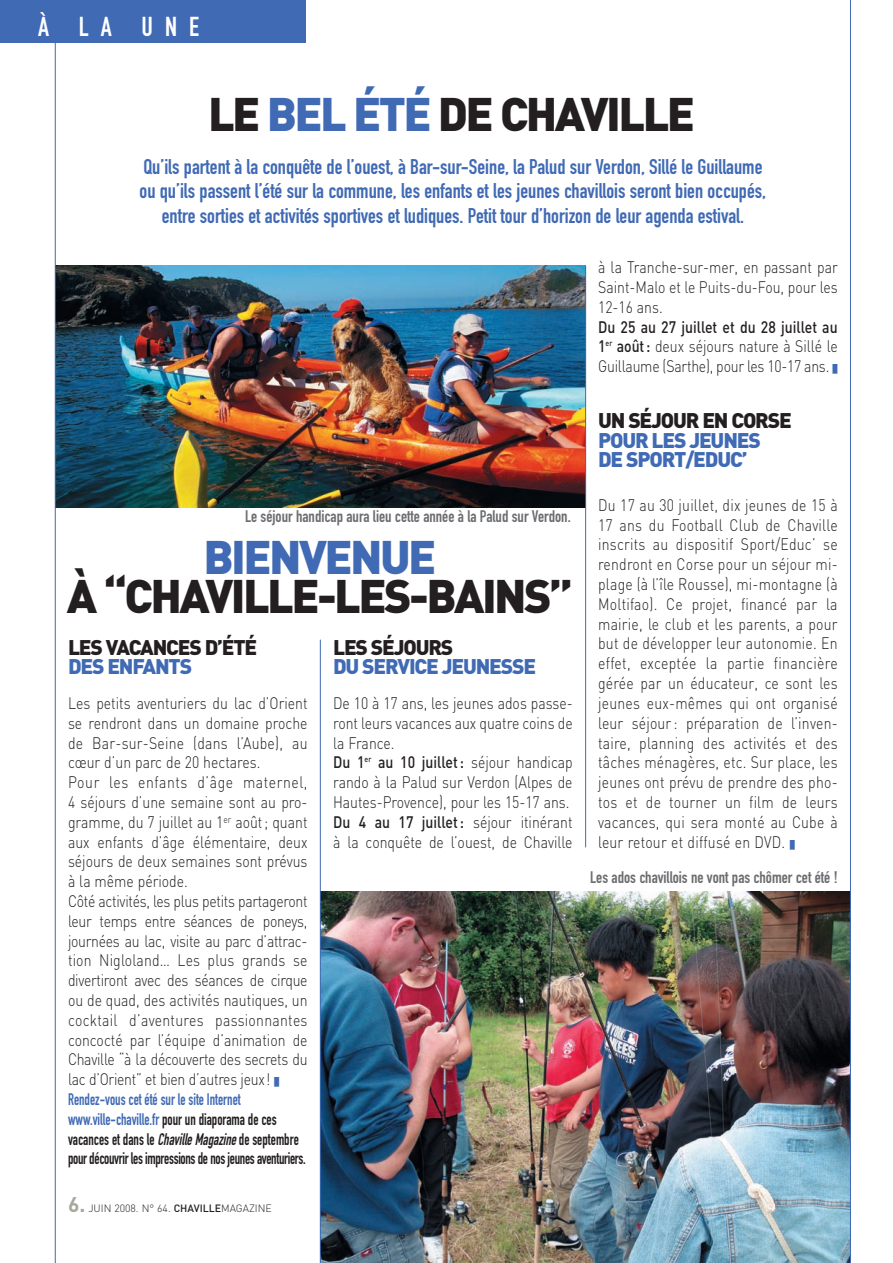
<style>
.page{position:relative;width:893px;height:1263px;background:#fff}
.page>*{position:absolute;margin:0;border:0;box-sizing:border-box;transform-origin:0 0}
.t1{font:900 46.5px "DIN";letter-spacing:-.055em;color:#231f20}
.t2{font:900 46.5px "DIN";letter-spacing:-.055em;color:#406ab4}
.t3{font:27px "DIN Engschrift";color:#fff}
.t4{font:21px/24.8px "DIN Engschrift";color:#406ab4;text-align:center}
.t5{font:900 21px/19.5px "DIN";letter-spacing:-.055em;color:#406ab4}
.t6{font:900 21px "DIN";letter-spacing:-.055em;color:#231f20}
.t7{font:300 16.5px/19.8px "DIN";color:#231f20;text-align:justify;scale:.85 1}
.t8{font:16.5px/19.8px "DIN Engschrift Alternate";color:#231f20;scale:.85 1}
.t9{font:16.5px "DIN Engschrift";color:#6c6d70}
.t10{font:300 10.5px "DIN";color:#231f20}
.s1{color:#406ab4}
.s2{font-style:italic}
.s3{font-weight:700;font-size:21px;color:#a8a89d}
.s4{font-weight:500}
</style>
<div class="page">
<div style="left:0;top:0;width:306px;height:43px;background:#406ab4"></div>
<img style="left:56px;top:266px;width:529px;height:241px">
<hr style="left:55px;top:0;width:1px;height:1263px;background:#406ab4">
<hr style="left:585px;top:266px;width:1px;height:581px;background:#406ab4">
<img style="left:321px;top:891px;width:529px;height:372px">
<hr style="left:850px;top:0;width:1px;height:1263px;background:#406ab4">
<hr style="left:320px;top:640px;width:1px;height:623px;background:#406ab4">
<h2 class="t3" style="left:38px;top:17px;width:162px">À LA UNE</h2>
<h1 class="t1" style="left:208px;top:88px;width:489px">LE <span class="s1">BEL ÉTÉ</span> DE CHAVILLE</h1>
<p class="t4" style="left:140px;top:156px;width:628px">Qu’ils partent à la conquête de l’ouest, à Bar-sur-Seine, la Palud sur Verdon, Sillé le Guillaume ou qu’ils passent l’été sur la commune, les enfants et les jeunes chavillois seront bien occupés, entre sorties et activités sportives et ludiques. Petit tour d’horizon de leur agenda estival.</p>
<p class="t9" style="left:245px;top:511px;width:327px">Le séjour handicap aura lieu cette année à la Palud sur Verdon.</p>
<h1 class="t2" style="left:203px;top:530px;width:235px">BIENVENUE</h1>
<h1 class="t1" style="left:67px;top:569px;width:508px">À “CHAVILLE-LES-BAINS”</h1>
<p class="t6" style="left:68px;top:635px;width:191px">LES VACANCES D’ÉTÉ</p>
<p class="t5" style="left:68px;top:657px;width:126px">DES ENFANTS</p>
<p class="t7" style="left:68px;top:693px;width:283px;text-align:left">Les petits aventuriers du lac d’Orient se rendront dans un domaine proche de Bar-sur-Seine (dans l’Aube), au cœur d’un parc de 20 hectares.<br>Pour les enfants d’âge maternel, 4 séjours d’une semaine sont au pro&shy;gramme, du 7 juillet au 1<sup>er</sup> août ; quant aux enfants d’âge élémentaire, deux séjours de deux semaines sont prévus à la même période.<br>Côté activités, les plus petits partageront leur temps entre séances de poneys, journées au lac, visite au parc d’attrac&shy;tion Nigloland… Les plus grands se divertiront avec des séances de cirque ou de quad, des activités nautiques, un cocktail d’aventures passionnantes concocté par l’équipe d’animation de Chaville “à la découverte des secrets du lac d’Orient” et bien d’autres jeux! <span class="s1">■</span></p>
<p class="t8" style="left:68px;top:1091px;width:281px"><span class="s1">Rendez-vous cet été sur le site Internet www.ville-chaville.fr</span> pour un diaporama de ces vacances et dans le <span class="s2">ChavilleMagazine</span>de septembre pour découvrir les impressions de nos jeunes aventuriers.</p>
<p class="t10" style="left:68px;top:1202px;width:205px"><span class="s3">6.</span> JUIN 2008. N° 64. <span class="s4">CHAVILLE</span>MAGAZINE</p>
<p class="t6" style="left:333px;top:635px;width:122px">LES SÉJOURS</p>
<p class="t5" style="left:333px;top:657px;width:205px">DU SERVICE JEUNESSE</p>
<p class="t7" style="left:333px;top:693px;width:283px;text-align:left">De 10 à 17 ans, les jeunes ados passe&shy;ront leurs vacances aux quatre coins de la France.<br><span class="s4">Du 1</span><sup>er</sup> <span class="s4">au 10 juillet :</span> séjour handicap rando à la Palud sur Verdon (Alpes de Hautes-Provence), pour les 15-17 ans.<br><span class="s4">Du 4 au 17 juillet :</span> séjour itinérant à la conquête de l’ouest, de Chaville</p>
<p class="t7" style="left:598px;top:258px;width:283px">à la Tranche-sur-mer, en passant par Saint-Malo et le Puits-du-Fou, pour les 12-16 ans.</p>
<p class="t7" style="left:598px;top:317px;width:283px"><span class="s4">Du 25 au 27 juillet et du 28 juillet au 1</span><sup>er</sup> <span class="s4">août :</span> deux séjours nature à Sillé le Guillaume (Sarthe), pour les 10-17 ans. <span class="s1">■</span></p>
<p class="t6" style="left:598px;top:409px;width:195px">UN SÉJOUR EN CORSE</p>
<p class="t5" style="left:598px;top:431px;width:164px">POUR LES JEUNES<br>DE SPORT/EDUC’</p>
<p class="t7" style="left:598px;top:495px;width:283px">Du 17 au 30 juillet, dix jeunes de 15 à 17 ans du Football Club de Chaville inscrits au dispositif Sport/Educ’ se rendront en Corse pour un séjour mi&shy;plage (à l’île Rousse), mi-montagne (à Moltifao). Ce projet, financé par la mairie, le club et les parents, a pour but de développer leur autonomie. En effet, exceptée la partie financière gérée par un éducateur, ce sont les jeunes eux-mêmes qui ont organisé leur séjour : préparation de l’inven&shy;taire, planning des activités et des tâches ménagères, etc. Sur place, les jeunes ont prévu de prendre des pho&shy;tos et de tourner un film de leurs vacances, qui sera monté au Cube à leur retour et diffusé en DVD. <span class="s1">■</span></p>
<p class="t9" style="left:590px;top:871px;width:249px">Les ados chavillois ne vont pas chômer cet été !</p>
</div>
